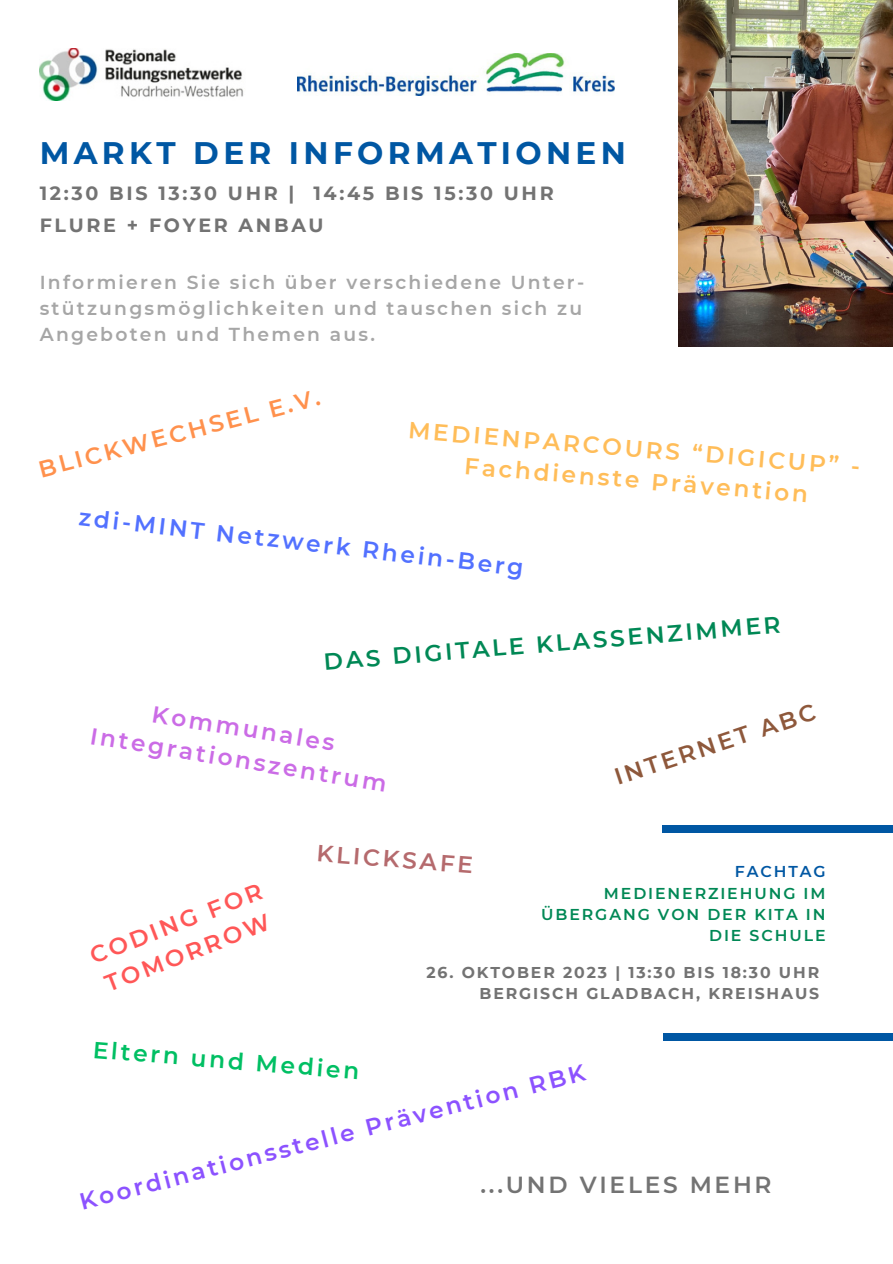
<style>
.page{position:relative;width:893px;height:1264px;background:#fff}
.page>*{position:absolute;margin:0;border:0;box-sizing:border-box;transform-origin:0 0}
.t1{font:700 31.05px "Montserrat";letter-spacing:.14em;color:#0057a3}
.t2{font:600 23.25px "Montserrat";color:#ffbd59}
.t3{font:600 23.25px "Montserrat";color:#8c52ff}
.t4{font:600 23.25px "Montserrat";color:#cb6ce6}
.t5{font:600 23.25px "Montserrat";color:#5271ff}
.t6{font:600 23.25px "Montserrat";color:#085}
.t7{font:600 23.25px/31.5px "Montserrat";color:#ff5757}
.t8{font:600 23.25px "Montserrat";color:#ff914d}
.t9{font:600 23.25px "Montserrat";letter-spacing:.12em;color:#737373}
.t10{font:600 23.25px "Montserrat";color:#00bf63}
.t11{font:600 23.25px "Montserrat";color:#8e583b}
.t12{font:600 23.25px "Montserrat";color:#b56a6d}
.t13{font:700 19.05px "Montserrat";letter-spacing:.14em;color:#737373}
.t14{font:600 18.75px/25.8px "Montserrat";letter-spacing:.12em;color:#a6a6a6;text-align:justify}
.t15{font:600 15.75px/21.3px "Montserrat";letter-spacing:.12em;color:#085;text-align:right}
.t16{font:600 15.75px "Montserrat";letter-spacing:.12em;color:#0057a3}
.t17{font:700 15.6px "Montserrat";letter-spacing:.12em;color:#737373}
</style>
<div class="page">
<img style="left:40px;top:48px;width:203px;height:52px">
<img style="left:297px;top:53px;width:317px;height:43px">
<div style="left:662px;top:825px;width:230px;height:7px;background:#0057a3"></div>
<div style="left:663px;top:1033px;width:229px;height:7px;background:#0057a3"></div>
<img style="left:678px;top:0;width:214px;height:347px">
<p class="t1" style="left:40px;top:134px;width:587px">MARKT DER INFORMATIONEN</p>
<p class="t13" style="left:40px;top:182px;width:515px">12:30 BIS 13:30 UHR | 14:45 BIS 15:30 UHR</p>
<p class="t13" style="left:40px;top:213px;width:285px">FLURE + FOYER ANBAU</p>
<p class="t14" style="left:40px;top:269px;width:546px">Informieren Sie sich über verschiedene Unter&shy;stützungsmöglichkeiten und tauschen sich zu Angeboten und Themen aus.</p>
<p class="t8" style="left:36px;top:457px;width:291px;rotate:-15deg">BLICKWECHSEL E.V.</p>
<p class="t2" style="left:410px;top:414px;width:454px;rotate:5deg">MEDIENPARCOURS “DIGICUP” -</p>
<p class="t2" style="left:466px;top:451px;width:346px;rotate:5deg">Fachdienste Prävention</p>
<p class="t5" style="left:81px;top:501px;width:449px;rotate:7deg">zdi-MINT Netzwerk Rhein-Berg</p>
<p class="t6" style="left:322px;top:648px;width:459px;rotate:-5deg">DAS DIGITALE KLASSENZIMMER</p>
<p class="t4" style="left:154px;top:700px;width:186px;rotate:9deg">Kommunales</p>
<p class="t4" style="left:93px;top:722px;width:301px;rotate:9deg">Integrationszentrum</p>
<p class="t11" style="left:610px;top:763px;width:212px;rotate:-18deg">INTERNET ABC</p>
<p class="t7" style="left:85px;top:941px;width:184px;rotate:-21deg">CODING FOR<br>TOMORROW</p>
<p class="t12" style="left:317px;top:839px;width:158px;rotate:4deg">KLICKSAFE</p>
<p class="t16" style="left:734px;top:862px;width:92px">FACHTAG</p>
<p class="t15" style="left:541px;top:882px;width:286px">MEDIENERZIEHUNG IM<br>ÜBERGANG VON DER KITA IN<br>DIE SCHULE</p>
<p class="t17" style="left:426px;top:962px;width:394px">26. OKTOBER 2023 | 13:30 BIS 18:30 UHR</p>
<p class="t17" style="left:479px;top:984px;width:341px">BERGISCH GLADBACH, KREISHAUS</p>
<p class="t10" style="left:94px;top:1034px;width:268px;rotate:5deg">Eltern und Medien</p>
<p class="t3" style="left:77px;top:1190px;width:523px;rotate:-15deg">Koordinationsstelle Prävention RBK</p>
<p class="t9" style="left:480px;top:1170px;width:293px">...UND VIELES MEHR</p>
</div>
